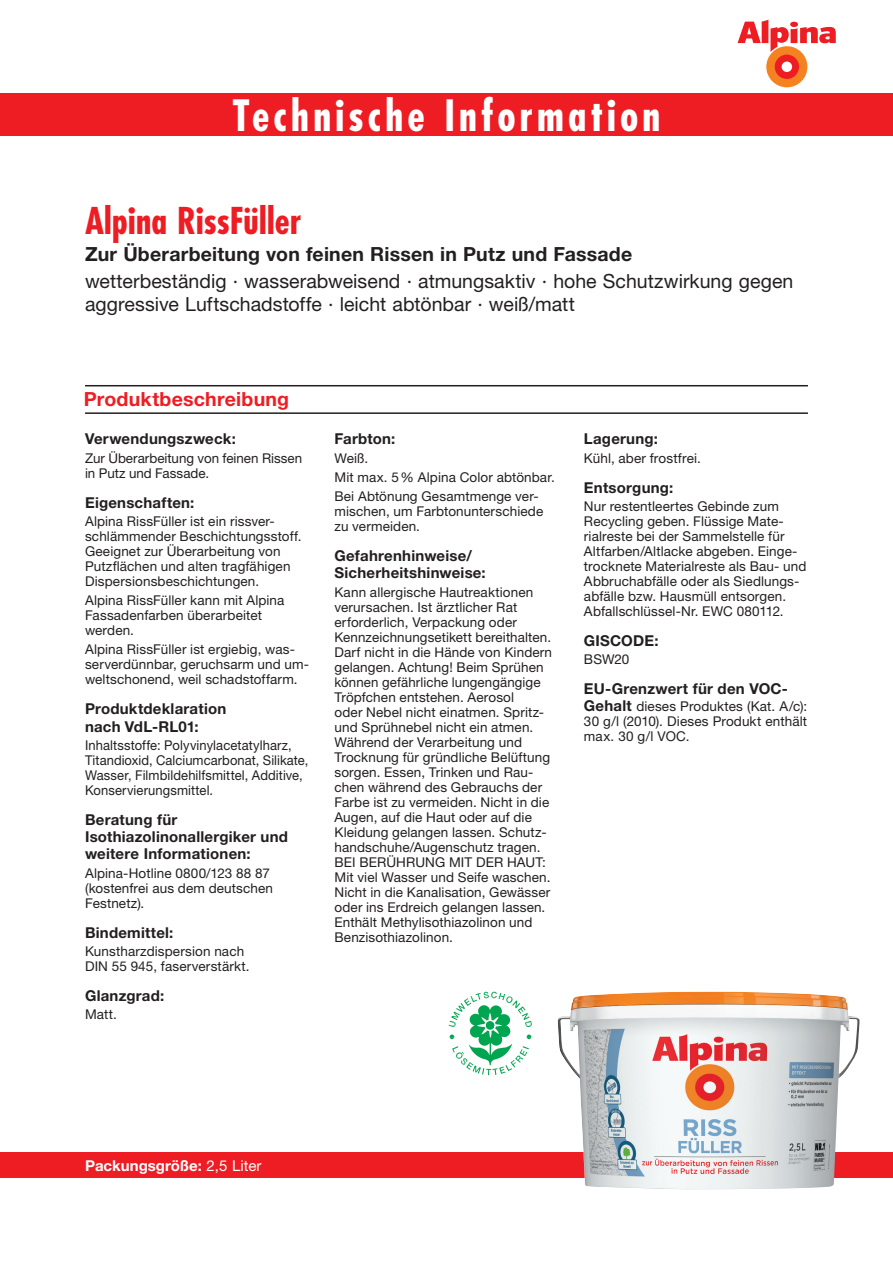
<style>
.page{position:relative;width:893px;height:1263px;background:#fff}
.page>*{position:absolute;margin:0;border:0;box-sizing:border-box;transform-origin:0 0}
.t1{font:700 condensed 42px "Futura Std";letter-spacing:.095em;color:#fff}
.t2{font:700 condensed 36px "Futura Std";letter-spacing:.005em;color:#ee1d23}
.t3{font:19.5px/22.5px "Helvetica Neue LT Std";color:#231f20}
.t4{font:700 19.5px "Helvetica Neue LT Std";letter-spacing:.01em;color:#231f20}
.t5{font:700 19.5px "Helvetica Neue LT Std";letter-spacing:.01em;color:#ee1d23}
.t6{font:700 15px/17.2px "Helvetica Neue LT Std";letter-spacing:.015em;color:#231f20}
.t7{font:700 15px "Helvetica Neue LT Std";color:#fff}
.t8{font:13.5px/15px "Helvetica Neue LT Std";letter-spacing:.01em;color:#231f20}
.t9{font:13.5px/15px "Helvetica Neue LT Std";letter-spacing:.01em;color:#231f20;scale:.96 1}
.s1{font-weight:700;font-size:15px}
.s2{font-weight:400}
</style>
<div class="page">
<div style="left:0;top:1152px;width:893px;height:26px;background:#ee1d23"></div>
<div style="left:0;top:94px;width:893px;height:42px;background:#ee1d23"></div>
<hr style="left:85px;top:385px;width:723px;height:1px;background:#231f20">
<hr style="left:85px;top:412px;width:723px;height:2px;background:#231f20">
<div style="left:766px;top:46px;width:41px;height:41px;background:#f58220;border-radius:50%"></div>
<div style="left:775px;top:55px;width:24px;height:24px;background:#ee1d23;border-radius:50%"></div>
<div style="left:782px;top:62px;width:10px;height:10px;background:#fff;border-radius:50%"></div>
<svg style="left:738px;top:19px;width:98px;height:33px"></svg>
<svg style="left:449px;top:992px;width:83px;height:83px"></svg>
<img style="left:558px;top:992px;width:302px;height:197px">
<h1 class="t1" style="left:233px;top:90px;width:429px">Technische Information</h1>
<h2 class="t2" style="left:85px;top:198px;width:218px">Alpina RissFüller</h2>
<h3 class="t4" style="left:85px;top:242px;width:549px">Zur Überarbeitung von feinen Rissen in Putz und Fassade</h3>
<h3 class="t3" style="left:85px;top:270px;width:710px">wetterbeständig · wasserabweisend · atmungsaktiv · hohe Schutzwirkung gegen aggressive Luftschadstoffe · leicht abtönbar · weiß/matt</h3>
<h3 class="t5" style="left:84px;top:387px;width:207px">Produktbeschreibung</h3>
<p class="t6" style="left:85px;top:430px;width:152px">Verwendungszweck:</p>
<p class="t8" style="left:85px;top:450px;width:219px">Zur Überarbeitung von feinen Rissen in Putz und Fassade.</p>
<p class="t6" style="left:85px;top:493px;width:111px">Eigenschaften:</p>
<p class="t8" style="left:85px;top:513px;width:218px">Alpina RissFüller ist ein rissver&shy;schlämmender Beschichtungsstoff.<br>Geeignet zur Überarbeitung von Putzflächen und alten tragfähigen Dispersionsbeschichtungen.</p>
<p class="t8" style="left:85px;top:593px;width:201px">Alpina RissFüller kann mit Alpina<br>Fassadenfarben überarbeitet werden.</p>
<p class="t8" style="left:85px;top:642px;width:225px">Alpina RissFüller ist ergiebig, was&shy;serverdünnbar, geruchsarm und um&shy;weltschonend, weil schadstoffarm.</p>
<p class="t6" style="left:85px;top:700px;width:143px">Produktdeklaration nach VdL-RL01:</p>
<p class="t9" style="left:85px;top:737px;width:234px">Inhaltsstoffe: Polyvinylacetatylharz, Titandioxid, Calciumcarbonat, Silikate, Wasser, Filmbildehilfsmittel, Additive, Konservierungsmittel.</p>
<p class="t6" style="left:85px;top:810px;width:205px">Beratung für<br>Isothiazolinonallergiker und weitere Informationen:</p>
<p class="t8" style="left:85px;top:865px;width:190px">Alpina-Hotline 0800/123 88 87 (kostenfrei aus dem deutschen<br>Festnetz).</p>
<p class="t6" style="left:85px;top:923px;width:90px">Bindemittel:</p>
<p class="t8" style="left:85px;top:943px;width:166px">Kunstharzdispersion nach<br>DIN 55 945, faserverstärkt.</p>
<p class="t6" style="left:85px;top:986px;width:81px">Glanzgrad:</p>
<p class="t8" style="left:85px;top:1006px;width:33px">Matt.</p>
<p class="t6" style="left:334px;top:430px;width:62px">Farbton:</p>
<p class="t8" style="left:334px;top:448px;width:222px;line-height:19.2px">Weiß.<br>Mit max. 5% Alpina Color abtönbar.<br>Bei Abtönung Gesamtmenge ver-</p>
<p class="t8" style="left:334px;top:504px;width:210px">mischen, um Farbtonunterschiede zu vermeiden.</p>
<p class="t6" style="left:334px;top:547px;width:153px">Gefahrenhinweise/<br>Sicherheitshinweise:</p>
<p class="t8" style="left:334px;top:584px;width:219px">Kann allergische Hautreaktionen verursachen. Ist ärztlicher Rat erforderlich, Verpackung oder Kennzeichnungsetikett bereithalten.<br>Darf nicht in die Hände von Kindern gelangen. Achtung! Beim Sprühen können gefährliche lungengängige Tröpfchen entstehen. Aerosol<br>oder Nebel nicht einatmen. Spritz&shy;und Sprühnebel nicht ein atmen.<br>Während der Verarbeitung und Trocknung für gründliche Belüftung sorgen. Essen, Trinken und Rau&shy;chen während des Gebrauchs der Farbe ist zu vermeiden. Nicht in die Augen, auf die Haut oder auf die Kleidung gelangen lassen. Schutz&shy;handschuhe/Augenschutz tragen.<br>BEI BERÜHRUNG MIT DER HAUT:<br>Mit viel Wasser und Seife waschen.<br>Nicht in die Kanalisation, Gewässer oder ins Erdreich gelangen lassen.<br>Enthält Methylisothiazolinon und Benzisothiazolinon.</p>
<p class="t6" style="left:584px;top:430px;width:75px">Lagerung:</p>
<p class="t8" style="left:584px;top:450px;width:118px">Kühl, aber frostfrei.</p>
<p class="t6" style="left:584px;top:478px;width:91px">Entsorgung:</p>
<p class="t8" style="left:584px;top:498px;width:224px">Nur restentleertes Gebinde zum Recycling geben. Flüssige Mate&shy;rialreste bei der Sammelstelle für Altfarben/Altlacke abgeben. Einge&shy;trocknete Materialreste als Bau- und Abbruchabfälle oder als Siedlungs&shy;abfälle bzw. Hausmüll entsorgen.<br>Abfallschlüssel-Nr. EWC 080112.</p>
<p class="t6" style="left:584px;top:631px;width:76px">GISCODE:</p>
<p class="t8" style="left:584px;top:652px;width:47px">BSW20</p>
<p class="t6" style="left:584px;top:680px;width:205px">EU-Grenzwert für den VOC-</p>
<p class="t8" style="left:584px;top:699px;width:225px;text-align:justify"><span class="s1">Gehalt</span> dieses Produktes (Kat. A/c):<br>30 g/l (2010). Dieses Produkt enthält max. 30 g/l VOC.</p>
<p class="t7" style="left:85px;top:1156px;width:178px">Packungsgröße: <span class="s2">2,5 Liter</span></p>
</div>
